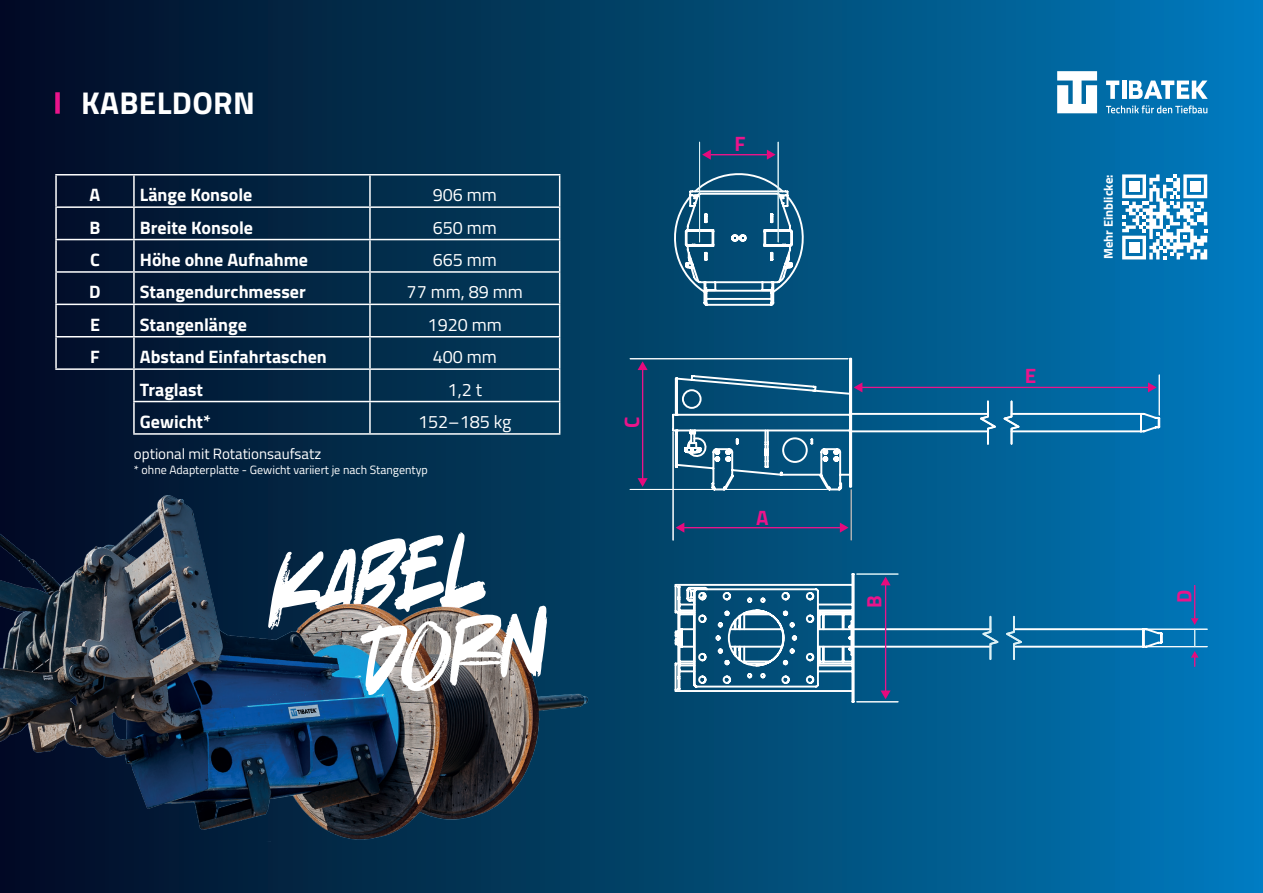
<style>
.page{position:relative;width:1263px;height:893px;background:#fff}
.page>*{position:absolute;margin:0;border:0;box-sizing:border-box;transform-origin:0 0}
.t1{font:104.85px "Good Looking Karma";color:#fff}
.t2{font:91.95px "Good Looking Karma";color:#fff}
.t3{font:700 31.5px "Titillium Web";letter-spacing:.01em;color:#fff}
.t4{font:700 20.85px "Titillium Web";color:#ea148b}
.t5{font:700 18px "Titillium Web";color:#fff}
.t6{font:18px "Titillium Web";color:#fff}
.t7{font:15px "Titillium Web";color:#fff}
.t8{font:700 12.75px "Titillium Web";color:#fff}
.t9{font:12px "Titillium Web";color:#fff}
</style>
<div class="page">
<div style="left:0;top:0;width:1263px;height:893px;background:linear-gradient(to right,#030a1e,#007ab9)"></div>
<svg style="left:1057px;top:71px;width:40px;height:42px"></svg>
<svg style="left:1106px;top:81px;width:13px;height:18px"></svg>
<hr style="left:1122px;top:81px;width:4px;height:18px;background:#fff">
<svg style="left:1129px;top:81px;width:79px;height:18px"></svg>
<svg style="left:1106px;top:105px;width:101px;height:8px"></svg>
<hr style="left:55px;top:208px;width:2px;height:31px;background:#fff">
<hr style="left:133px;top:208px;width:2px;height:31px;background:#fff">
<hr style="left:370px;top:206px;width:190px;height:2px;background:#fff">
<hr style="left:369px;top:208px;width:2px;height:31px;background:#fff">
<hr style="left:559px;top:208px;width:1px;height:31px;background:#fff">
<hr style="left:55px;top:239px;width:79px;height:1px;background:#fff">
<hr style="left:55px;top:240px;width:2px;height:31px;background:#fff">
<hr style="left:134px;top:239px;width:236px;height:1px;background:#fff">
<hr style="left:133px;top:240px;width:2px;height:31px;background:#fff">
<hr style="left:370px;top:239px;width:190px;height:1px;background:#fff">
<hr style="left:369px;top:240px;width:2px;height:31px;background:#fff">
<hr style="left:559px;top:240px;width:1px;height:31px;background:#fff">
<hr style="left:55px;top:271px;width:79px;height:2px;background:#fff">
<hr style="left:55px;top:273px;width:2px;height:31px;background:#fff">
<hr style="left:134px;top:271px;width:236px;height:2px;background:#fff">
<hr style="left:133px;top:273px;width:2px;height:31px;background:#fff">
<hr style="left:370px;top:271px;width:190px;height:2px;background:#fff">
<hr style="left:369px;top:273px;width:2px;height:31px;background:#fff">
<hr style="left:559px;top:273px;width:1px;height:31px;background:#fff">
<hr style="left:370px;top:304px;width:190px;height:1px;background:#fff">
<hr style="left:559px;top:305px;width:1px;height:31px;background:#fff">
<hr style="left:370px;top:336px;width:190px;height:1px;background:#fff">
<hr style="left:559px;top:337px;width:1px;height:31px;background:#fff">
<hr style="left:134px;top:368px;width:236px;height:2px;background:#fff">
<hr style="left:370px;top:368px;width:190px;height:2px;background:#fff">
<hr style="left:559px;top:370px;width:1px;height:31px;background:#fff">
<hr style="left:55px;top:174px;width:79px;height:2px;background:#fff">
<hr style="left:55px;top:176px;width:2px;height:30px;background:#fff">
<hr style="left:134px;top:174px;width:236px;height:2px;background:#fff">
<hr style="left:133px;top:176px;width:2px;height:30px;background:#fff">
<hr style="left:369px;top:176px;width:2px;height:30px;background:#fff">
<hr style="left:559px;top:176px;width:1px;height:30px;background:#fff">
<hr style="left:55px;top:206px;width:79px;height:2px;background:#fff">
<hr style="left:134px;top:206px;width:236px;height:2px;background:#fff">
<hr style="left:370px;top:174px;width:190px;height:2px;background:#fff">
<hr style="left:55px;top:304px;width:79px;height:1px;background:#fff">
<hr style="left:55px;top:305px;width:2px;height:31px;background:#fff">
<hr style="left:55px;top:336px;width:79px;height:1px;background:#fff">
<hr style="left:55px;top:337px;width:2px;height:31px;background:#fff">
<hr style="left:55px;top:368px;width:79px;height:2px;background:#fff">
<hr style="left:134px;top:304px;width:236px;height:1px;background:#fff">
<hr style="left:133px;top:305px;width:2px;height:31px;background:#fff">
<hr style="left:369px;top:305px;width:2px;height:31px;background:#fff">
<hr style="left:134px;top:336px;width:236px;height:1px;background:#fff">
<hr style="left:133px;top:337px;width:2px;height:31px;background:#fff">
<hr style="left:369px;top:337px;width:2px;height:31px;background:#fff">
<hr style="left:133px;top:370px;width:2px;height:31px;background:#fff">
<hr style="left:369px;top:370px;width:2px;height:31px;background:#fff">
<div style="left:55px;top:92px;width:5px;height:22px;background:#ea148b"></div>
<hr style="left:673px;top:432px;width:1px;height:108px;background:#fff">
<hr style="left:851px;top:490px;width:1px;height:50px;background:#fff">
<hr style="left:683px;top:527px;width:158px;height:1px;background:#ea148b">
<svg style="left:676px;top:523px;width:8px;height:10px"></svg>
<svg style="left:840px;top:523px;width:8px;height:10px"></svg>
<hr style="left:630px;top:489px;width:196px;height:1px;background:#fff">
<hr style="left:630px;top:358px;width:218px;height:1px;background:#fff">
<hr style="left:642px;top:369px;width:1px;height:111px;background:#ea148b">
<svg style="left:637px;top:478px;width:11px;height:9px"></svg>
<svg style="left:637px;top:361px;width:11px;height:9px"></svg>
<svg style="left:671px;top:357px;width:490px;height:134px;background:#186997"></svg>
<svg style="left:674px;top:572px;width:181px;height:132px;background:#185d83"></svg>
<svg style="left:674px;top:586px;width:490px;height:107px;background:#20709c"></svg>
<svg style="left:978px;top:615px;width:48px;height:46px;background:#2579a6"></svg>
<hr style="left:857px;top:574px;width:41px;height:1px;background:#dcf1f5">
<hr style="left:857px;top:701px;width:41px;height:1px;background:#fff">
<hr style="left:885px;top:584px;width:1px;height:108px;background:#ea148b">
<svg style="left:880px;top:577px;width:11px;height:8px"></svg>
<svg style="left:880px;top:690px;width:11px;height:9px"></svg>
<hr style="left:1146px;top:629px;width:61px;height:1px;background:#fff">
<hr style="left:1146px;top:646px;width:61px;height:1px;background:#fff">
<hr style="left:1194px;top:585px;width:1px;height:34px;background:#ea148b">
<svg style="left:1191px;top:618px;width:7px;height:48px"></svg>
<svg style="left:667px;top:168px;width:145px;height:139px;background:#276689"></svg>
<hr style="left:699px;top:142px;width:1px;height:100px;background:#dcf1f5">
<hr style="left:778px;top:142px;width:1px;height:100px;background:#dcf1f5">
<hr style="left:709px;top:154px;width:59px;height:1px;background:#ea148b">
<svg style="left:702px;top:150px;width:9px;height:10px"></svg>
<svg style="left:767px;top:150px;width:8px;height:10px"></svg>
<svg style="left:1122px;top:174px;width:85px;height:85px"></svg>
<div style="left:1129px;top:242px;width:10px;height:11px;background:#fff"></div>
<img style="left:0;top:391px;width:621px;height:502px">
<p class="t3" style="left:81px;top:79px;width:175px">KABELDORN</p>
<p class="t5" style="left:90px;top:181px;width:12px">A</p>
<p class="t5" style="left:140px;top:181px;width:114px">Länge Konsole</p>
<p class="t6" style="left:433px;top:182px;width:66px">906 mm</p>
<p class="t5" style="left:90px;top:213px;width:12px">B</p>
<p class="t5" style="left:140px;top:213px;width:115px">Breite Konsole</p>
<p class="t6" style="left:433px;top:214px;width:66px">650 mm</p>
<p class="t5" style="left:90px;top:246px;width:11px">C</p>
<p class="t5" style="left:140px;top:246px;width:169px">Höhe ohne Aufnahme</p>
<p class="t6" style="left:433px;top:246px;width:66px">665 mm</p>
<p class="t5" style="left:89px;top:278px;width:13px">D</p>
<p class="t5" style="left:140px;top:278px;width:167px">Stangendurchmesser</p>
<p class="t6" style="left:407px;top:279px;width:118px">77 mm, 89 mm</p>
<p class="t5" style="left:90px;top:311px;width:11px">E</p>
<p class="t5" style="left:140px;top:311px;width:108px">Stangenlänge</p>
<p class="t6" style="left:428px;top:311px;width:76px">1920 mm</p>
<p class="t5" style="left:90px;top:343px;width:11px">F</p>
<p class="t5" style="left:140px;top:343px;width:188px">Abstand Einfahrtaschen</p>
<p class="t6" style="left:433px;top:344px;width:66px">400 mm</p>
<p class="t5" style="left:140px;top:375px;width:65px">Traglast</p>
<p class="t6" style="left:448px;top:376px;width:36px">1,2 t</p>
<p class="t5" style="left:140px;top:408px;width:72px">Gewicht*</p>
<p class="t6" style="left:418px;top:408px;width:95px">152–185 kg</p>
<p class="t7" style="left:134px;top:442px;width:189px">optional mit Rotationsaufsatz</p>
<p class="t9" style="left:134px;top:461px;width:295px">* ohne Adapterplatte - Gewicht variiert je nach Stangentyp</p>
<p class="t1" style="left:266px;top:519px;width:216px;rotate:-6deg">kabel</p>
<p class="t2" style="left:357px;top:598px;width:187px;rotate:-6deg">dorn</p>
<p class="t4" style="left:616px;top:428px;width:13px;rotate:-90deg">C</p>
<p class="t4" style="left:734px;top:128px;width:13px">F</p>
<p class="t4" style="left:756px;top:501px;width:14px">A</p>
<p class="t4" style="left:858px;top:608px;width:14px;rotate:-90deg">B</p>
<p class="t4" style="left:1025px;top:360px;width:13px">E</p>
<p class="t8" style="left:1098px;top:259px;width:86px;rotate:-90deg">Mehr Einblicke:</p>
<p class="t4" style="left:1168px;top:603px;width:15px;rotate:-90deg">D</p>
</div>
